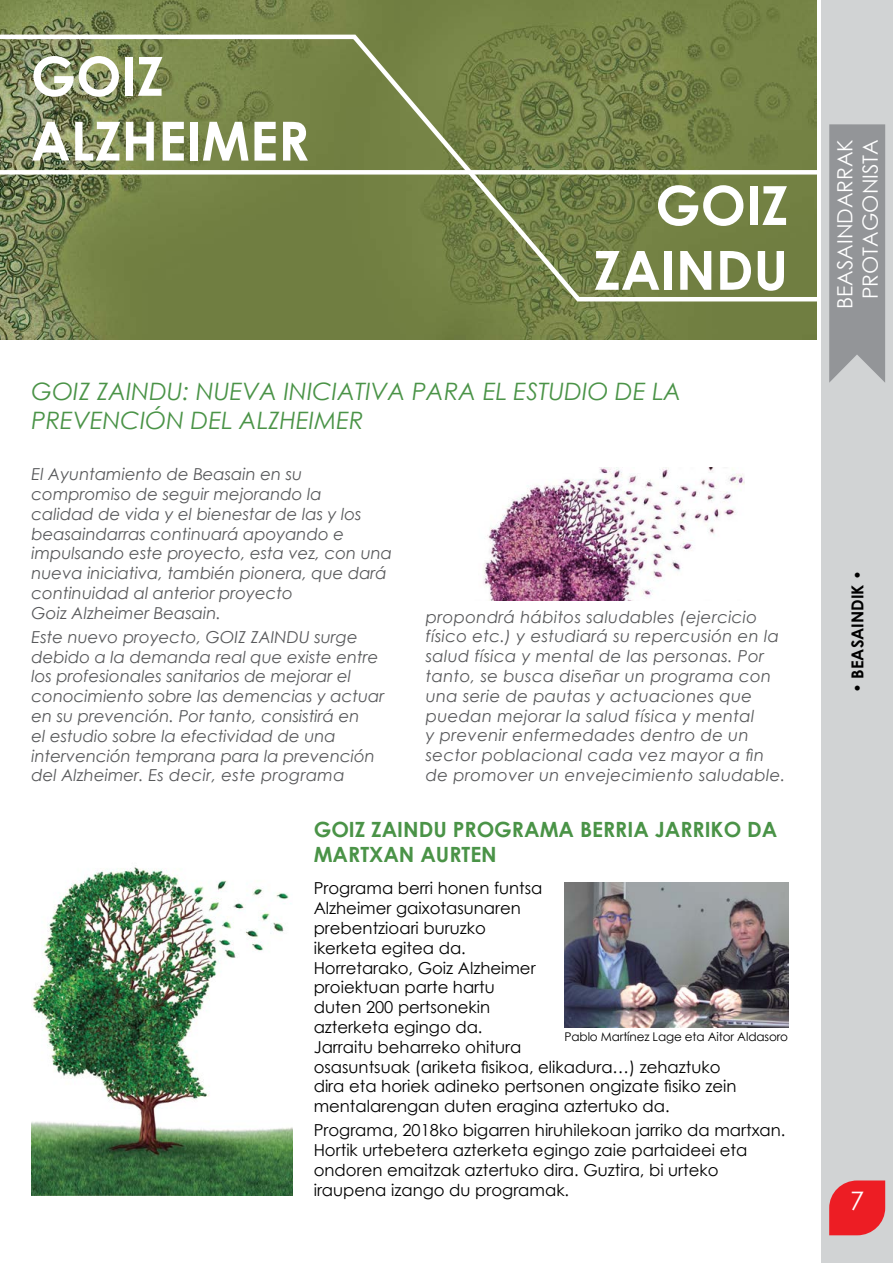
<style>
.page{position:relative;width:893px;height:1263px;background:#fff}
.page>*{position:absolute;margin:0;border:0;box-sizing:border-box;transform-origin:0 0}
.t1{font:700 54px/64.8px "Century Gothic";color:#fff}
.t2{font:25.5px "Century Gothic";color:#fff}
.t3{font:italic 24px/28.8px "Century Gothic";color:#4a9347}
.t4{font:700 21px/25.2px "Century Gothic";color:#4a9347}
.t5{font:21px/25.2px "Century Gothic";color:#fff;text-align:center}
.t6{font:italic 16.5px/19.8px "Century Gothic";color:#58595b}
.t7{font:16.5px/19.8px "Century Gothic";color:#000}
.t8{font:italic 16.5px/19.8px "Century Gothic";letter-spacing:.02em;color:#58595b}
.t9{font:700 16.5px "Century Gothic";color:#000}
.t10{font:12px "Century Gothic";letter-spacing:-.01em;color:#000}
</style>
<div class="page">
<div style="left:821px;top:0;width:72px;height:1263px;background:#d1d3d4"></div>
<svg style="left:829px;top:1180px;width:56px;height:55px;background:#e93238"></svg>
<svg style="left:829px;top:124px;width:56px;height:259px;background:#96989b"></svg>
<img style="left:0;top:0;width:817px;height:339px">
<img style="left:32px;top:867px;width:260px;height:328px">
<img style="left:483px;top:468px;width:261px;height:133px">
<img style="left:564px;top:882px;width:224px;height:146px">
<svg style="left:0;top:32px;width:817px;height:272px;background:#79864e"></svg>
<h1 class="t1" style="left:31px;top:41px;width:280px">GOIZ<br>ALZHEIMER</h1>
<h1 class="t1" style="left:594px;top:171px;width:196px;text-align:right">GOIZ<br>ZAINDU</h1>
<h3 class="t3" style="left:32px;top:377px;width:651px">GOIZ ZAINDU: NUEVA INICIATIVA PARA EL ESTUDIO DE LA<br>PREVENCIÓN DEL ALZHEIMER</h3>
<p class="t6" style="left:32px;top:464px;width:362px">El Ayuntamiento de Beasain en su compromiso de seguir mejorando la<br>calidad de vida y el bienestar de las y los beasaindarras continuará apoyando e impulsando este proyecto, esta vez, con una nueva iniciativa, también pionera, que dará continuidad al anterior proyecto<br>Goiz Alzheimer Beasain.</p>
<p class="t6" style="left:32px;top:627px;width:354px">Este nuevo proyecto, GOIZ ZAINDU surge debido a la demanda real que existe entre los profesionales sanitarios de mejorar el conocimiento sobre las demencias y actuar en su prevención. Por tanto, consistirá en<br>el estudio sobre la efectividad de una intervención temprana para la prevención del Alzheimer. Es decir, este programa</p>
<p class="t4" style="left:314px;top:815px;width:465px">GOIZ ZAINDU PROGRAMA BERRIA JARRIKO DA<br>MARTXAN AURTEN</p>
<p class="t7" style="left:314px;top:878px;width:424px">Programa berri honen funtsa<br>Alzheimer gaixotasunaren<br>prebentzioari buruzko<br>ikerketa egitea da.<br>Horretarako, Goiz Alzheimer<br>proiektuan parte hartu<br>duten 200 pertsonekin<br>azterketa egingo da.<br>Jarraitu beharreko ohitura<br>osasuntsuak (ariketa fisikoa, elikadura…) zehaztuko dira eta horiek adineko pertsonen ongizate fisiko zein mentalarengan duten eragina aztertuko da.</p>
<p class="t7" style="left:314px;top:1120px;width:473px">Programa, 2018ko bigarren hiruhilekoan jarriko da martxan.<br>Hortik urtebetera azterketa egingo zaie partaideei eta ondoren emaitzak aztertuko dira. Guztira, bi urteko iraupena izango du programak.</p>
<p class="t8" style="left:426px;top:606px;width:361px">propondrá hábitos saludables (ejercicio físico etc.) y estudiará su repercusión en la salud física y mental de las personas. Por tanto, se busca diseñar un programa con una serie de pautas y actuaciones que puedan mejorar la salud física y mental<br>y prevenir enfermedades dentro de un sector poblacional cada vez mayor a fin de promover un envejecimiento saludable.</p>
<p class="t10" style="left:564px;top:1028px;width:225px">Pablo Martínez Lage eta Aitor Aldasoro</p>
<p class="t5" style="left:832px;top:309px;width:171px;rotate:-90deg">BEASAINDARRAK<br>PROTAGONISTA</p>
<p class="t9" style="left:845px;top:693px;width:125px;rotate:-90deg">• BEASAINDIK •</p>
<h2 class="t2" style="left:850px;top:1183px;width:16px">7</h2>
</div>
